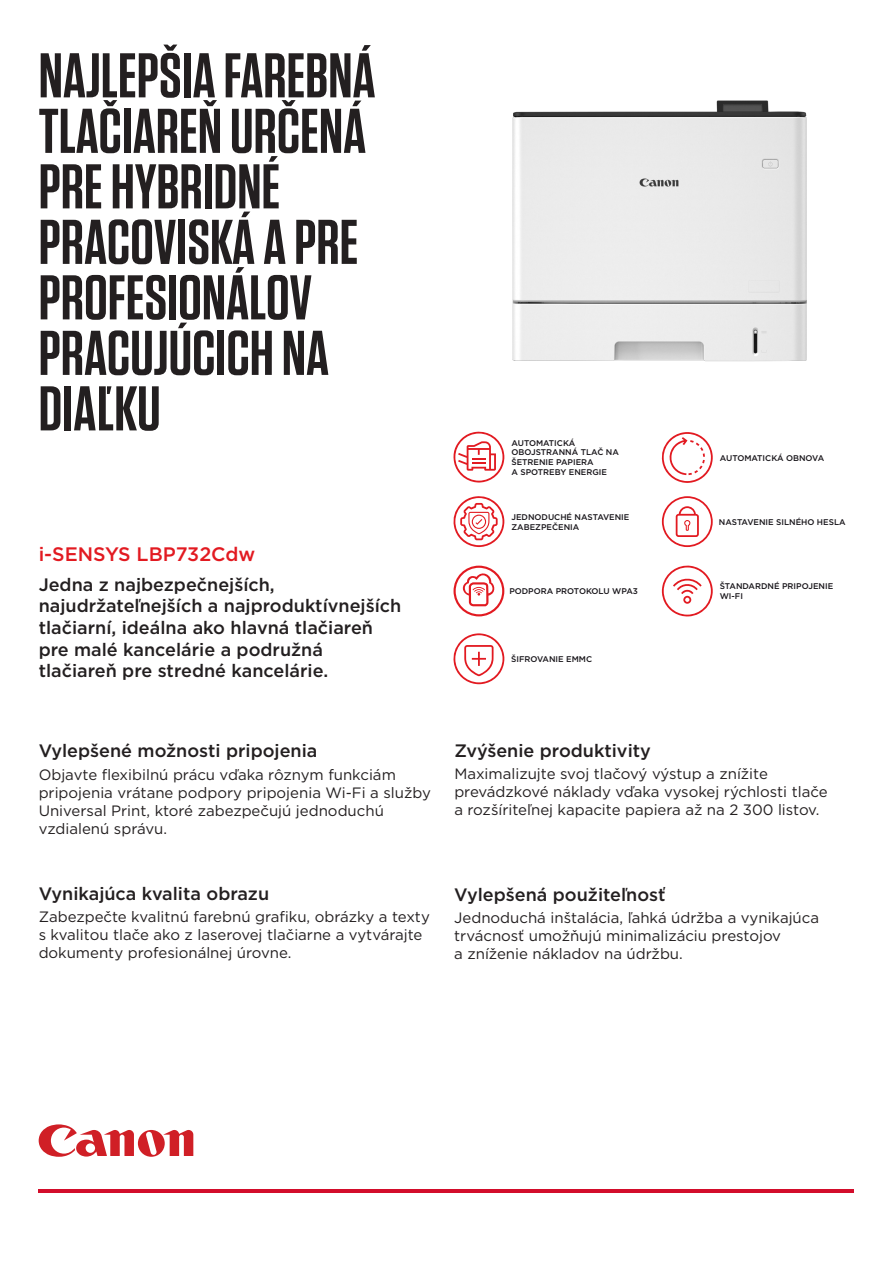
<style>
.page{position:relative;width:893px;height:1263px;background:#fff}
.page>*{position:absolute;margin:0;border:0;box-sizing:border-box;transform-origin:0 0}
.Headline{font:600 63px/55.5px "Tungsten";color:#231f20}
.Product_name{font:500 19.5px "Gotham";color:#e21a21}
.Product_name-2{font:500 18px/21.6px "Gotham";color:#231f20}
.t1{font:15px/18px "Gotham";color:#231f20}
.Sub-headline{font:500 8.25px/9.9px "Gotham";color:#171419}
</style>
<div class="page">
<img style="left:512px;top:100px;width:295px;height:262px">
<svg style="left:453px;top:566px;width:51px;height:50px"></svg>
<svg style="left:662px;top:565px;width:51px;height:52px"></svg>
<svg style="left:453px;top:496px;width:51px;height:51px"></svg>
<svg style="left:453px;top:431px;width:51px;height:51px"></svg>
<svg style="left:661px;top:432px;width:52px;height:51px"></svg>
<svg style="left:453px;top:633px;width:51px;height:51px"></svg>
<svg style="left:662px;top:496px;width:51px;height:51px"></svg>
<svg style="left:39px;top:1124px;width:154px;height:33px"></svg>
<hr style="left:39px;top:1189px;width:815px;height:3px;background:#d30d2b">
<p class="Headline" style="left:39px;top:49px;width:338px">NAJLEPŠIA FAREBNÁ<br>TLAČIAREŇ URČENÁ<br>PRE HYBRIDNÉ<br>PRACOVISKÁ A PRE<br>PROFESIONÁLOV<br>PRACUJÚCICH NA<br>DIAĽKU</p>
<p class="Sub-headline" style="left:511px;top:438px;width:109px">AUTOMATICKÁ<br>OBOJSTRANNÁ TLAČ NA<br>ŠETRENIE PAPIERA<br>A SPOTREBY ENERGIE</p>
<p class="Sub-headline" style="left:511px;top:512px;width:119px">JEDNODUCHÉ NASTAVENIE<br>ZABEZPEČENIA</p>
<p class="Sub-headline" style="left:720px;top:453px;width:106px">AUTOMATICKÁ OBNOVA</p>
<p class="Sub-headline" style="left:719px;top:517px;width:128px">NASTAVENIE SILNÉHO HESLA</p>
<p class="Product_name" style="left:39px;top:541px;width:218px">i-SENSYS LBP732Cdw</p>
<p class="Product_name-2" style="left:39px;top:573px;width:364px">Jedna z najbezpečnejších, najudržateľnejších a najproduktívnejších tlačiarní, ideálna ako hlavná tlačiareň pre malé kancelárie a podružná tlačiareň pre stredné kancelárie.</p>
<p class="Sub-headline" style="left:720px;top:581px;width:115px">ŠTANDARDNÉ PRIPOJENIE<br>WI-FI</p>
<p class="Sub-headline" style="left:509px;top:586px;width:130px">PODPORA PROTOKOLU WPA3</p>
<p class="Sub-headline" style="left:511px;top:654px;width:82px">ŠIFROVANIE EMMC</p>
<p class="Product_name-2" style="left:39px;top:740px;width:280px">Vylepšené možnosti pripojenia</p>
<p class="t1" style="left:39px;top:765px;width:394px">Objavte flexibilnú prácu vďaka rôznym funkciám pripojenia vrátane podpory pripojenia Wi-Fi a služby Universal Print, ktoré zabezpečujú jednoduchú vzdialenú správu.</p>
<p class="Product_name-2" style="left:39px;top:882px;width:232px">Vynikajúca kvalita obrazu</p>
<p class="t1" style="left:39px;top:907px;width:393px">Zabezpečte kvalitnú farebnú grafiku, obrázky a texty s kvalitou tlače ako z laserovej tlačiarne a vytvárajte dokumenty profesionálnej úrovne.</p>
<p class="Product_name-2" style="left:454px;top:739px;width:198px">Zvýšenie produktivity</p>
<p class="t1" style="left:454px;top:764px;width:375px">Maximalizujte svoj tlačový výstup a znížite prevádzkové náklady vďaka vysokej rýchlosti tlače a rozšíriteľnej kapacite papiera až na 2 300 listov.</p>
<p class="Product_name-2" style="left:454px;top:883px;width:213px">Vylepšená použiteľnosť</p>
<p class="t1" style="left:454px;top:908px;width:366px">Jednoduchá inštalácia, ľahká údržba a vynikajúca trvácnosť umožňujú minimalizáciu prestojov<br>a zníženie nákladov na údržbu.</p>
</div>
